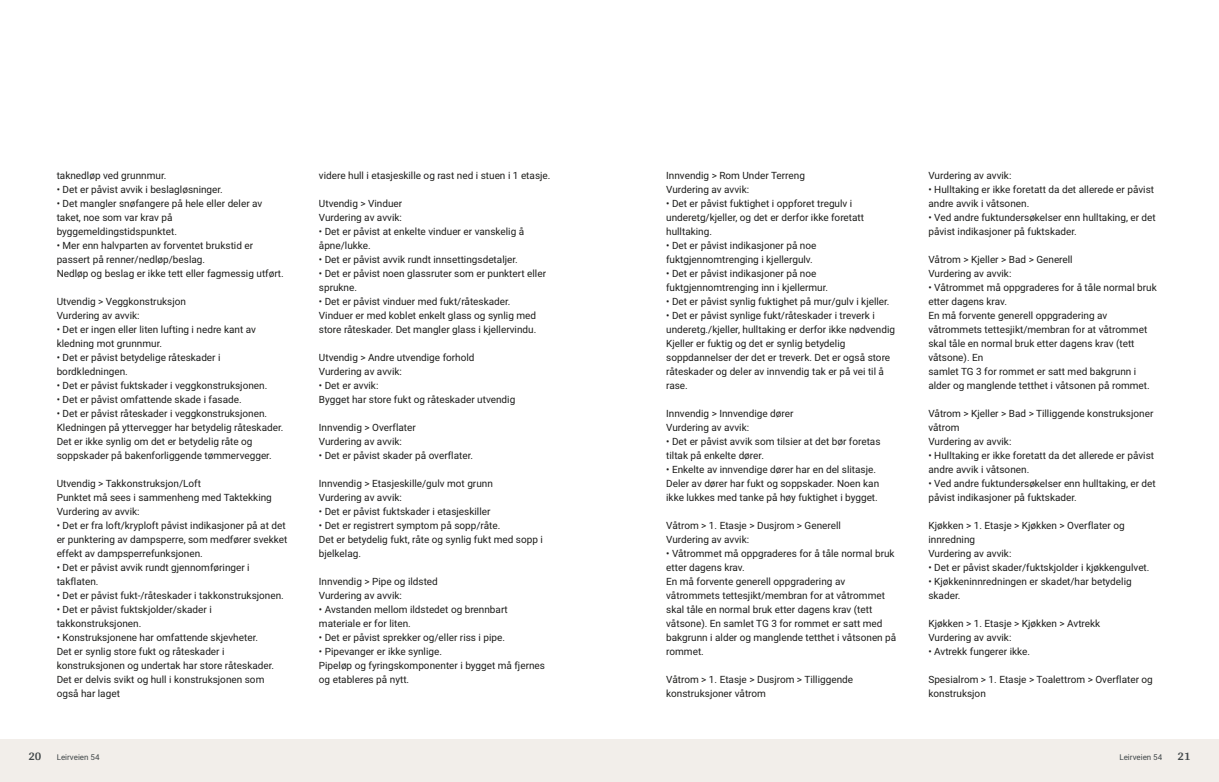
<style>
.page{position:relative;width:1219px;height:782px;background:#fff}
.page>*{position:absolute;margin:0;border:0;box-sizing:border-box;transform-origin:0 0}
.t1{font:700 12px "Arya";color:#414749}
.t2{font:10px/14px "Roboto Vitec";color:#1d1d1b}
.t3{font:8px "Roboto Vitec";color:#414749}
</style>
<div class="page">
<div style="left:0;top:739px;width:612px;height:42px;background:#f2eeea"></div>
<div style="left:607px;top:739px;width:612px;height:42px;background:#f2eeea"></div>
<p class="t2" style="left:57px;top:167px;width:111px">taknedløp ved grunnmur.</p>
<p class="t2" style="left:57px;top:181px;width:168px">• Det er påvist avvik i beslagløsninger.</p>
<p class="t2" style="left:57px;top:195px;width:207px">• Det mangler snøfangere på hele eller deler av taket, noe som var krav på byggemeldingstidspunktet.</p>
<p class="t2" style="left:57px;top:237px;width:229px">• Mer enn halvparten av forventet brukstid er passert på renner/nedløp/beslag.<br>Nedløp og beslag er ikke tett eller fagmessig utført.</p>
<p class="t2" style="left:57px;top:293px;width:131px">Utvendig &gt; Veggkonstruksjon<br>Vurdering av avvik:</p>
<p class="t2" style="left:57px;top:321px;width:201px">• Det er ingen eller liten lufting i nedre kant av kledning mot grunnmur.</p>
<p class="t2" style="left:57px;top:349px;width:165px">• Det er påvist betydelige råteskader i bordkledningen.</p>
<p class="t2" style="left:57px;top:377px;width:212px">• Det er påvist fuktskader i veggkonstruksjonen.</p>
<p class="t2" style="left:57px;top:391px;width:186px">• Det er påvist omfattende skade i fasade.</p>
<p class="t2" style="left:57px;top:405px;width:228px">• Det er påvist råteskader i veggkonstruksjonen.<br>Kledningen på yttervegger har betydelig råteskader.<br>Det er ikke synlig om det er betydelig råte og soppskader på bakenforliggende tømmervegger.</p>
<p class="t2" style="left:57px;top:475px;width:217px">Utvendig &gt; Takkonstruksjon/Loft<br>Punktet må sees i sammenheng med Taktekking<br>Vurdering av avvik:</p>
<p class="t2" style="left:57px;top:517px;width:232px">• Det er fra loft/kryploft påvist indikasjoner på at det er punktering av dampsperre, som medfører svekket effekt av dampsperrefunksjonen.</p>
<p class="t2" style="left:57px;top:559px;width:195px">• Det er påvist avvik rundt gjennomføringer i takflaten.</p>
<p class="t2" style="left:57px;top:587px;width:229px">• Det er påvist fukt‑/råteskader i takkonstruksjonen.</p>
<p class="t2" style="left:57px;top:601px;width:157px">• Det er påvist fuktskjolder/skader i takkonstruksjonen.</p>
<p class="t2" style="left:57px;top:629px;width:219px">• Konstruksjonene har omfattende skjevheter.<br>Det er synlig store fukt og råteskader i konstruksjonen og undertak har store råteskader.<br>Det er delvis svikt og hull i konstruksjonen som også har laget</p>
<p class="t1" style="left:28px;top:749px;width:15px">20</p>
<p class="t3" style="left:57px;top:751px;width:44px">Leirveien 54</p>
<p class="t2" style="left:319px;top:167px;width:233px">videre hull i etasjeskille og rast ned i stuen i 1 etasje.</p>
<p class="t2" style="left:319px;top:195px;width:85px">Utvendig &gt; Vinduer<br>Vurdering av avvik:</p>
<p class="t2" style="left:319px;top:223px;width:207px">• Det er påvist at enkelte vinduer er vanskelig å åpne/lukke.</p>
<p class="t2" style="left:319px;top:251px;width:200px">• Det er påvist avvik rundt innsettingsdetaljer.</p>
<p class="t2" style="left:319px;top:265px;width:229px">• Det er påvist noen glassruter som er punktert eller sprukne.</p>
<p class="t2" style="left:319px;top:293px;width:219px">• Det er påvist vinduer med fukt/råteskader.<br>Vinduer er med koblet enkelt glass og synlig med store råteskader. Det mangler glass i kjellervindu.</p>
<p class="t2" style="left:319px;top:349px;width:157px">Utvendig &gt; Andre utvendige forhold<br>Vurdering av avvik:</p>
<p class="t2" style="left:319px;top:377px;width:198px">• Det er avvik:<br>Bygget har store fukt og råteskader utvendig</p>
<p class="t2" style="left:319px;top:419px;width:98px">Innvendig &gt; Overflater<br>Vurdering av avvik:</p>
<p class="t2" style="left:319px;top:447px;width:156px">• Det er påvist skader på overflater.</p>
<p class="t2" style="left:319px;top:475px;width:175px">Innvendig &gt; Etasjeskille/gulv mot grunn<br>Vurdering av avvik:</p>
<p class="t2" style="left:319px;top:503px;width:173px">• Det er påvist fuktskader i etasjeskiller</p>
<p class="t2" style="left:319px;top:517px;width:226px">• Det er registrert symptom på sopp/råte.<br>Det er betydelig fukt, råte og synlig fukt med sopp i bjelkelag.</p>
<p class="t2" style="left:319px;top:573px;width:121px">Innvendig &gt; Pipe og ildsted<br>Vurdering av avvik:</p>
<p class="t2" style="left:319px;top:601px;width:191px">• Avstanden mellom ildstedet og brennbart materiale er for liten.</p>
<p class="t2" style="left:319px;top:629px;width:188px">• Det er påvist sprekker og/eller riss i pipe.</p>
<p class="t2" style="left:319px;top:643px;width:228px">• Pipevanger er ikke synlige.<br>Pipeløp og fyringskomponenter i bygget må fjernes og etableres på nytt.</p>
<p class="t2" style="left:666px;top:167px;width:140px">Innvendig &gt; Rom Under Terreng<br>Vurdering av avvik:</p>
<p class="t2" style="left:666px;top:195px;width:199px">• Det er påvist fuktighet i oppforet tregulv i underetg/kjeller, og det er derfor ikke foretatt hulltaking.</p>
<p class="t2" style="left:666px;top:237px;width:152px">• Det er påvist indikasjoner på noe fuktgjennomtrenging i kjellergulv.</p>
<p class="t2" style="left:666px;top:265px;width:163px">• Det er påvist indikasjoner på noe fuktgjennomtrenging inn i kjellermur.</p>
<p class="t2" style="left:666px;top:293px;width:225px">• Det er påvist synlig fuktighet på mur/gulv i kjeller.</p>
<p class="t2" style="left:666px;top:307px;width:230px">• Det er påvist synlige fukt/råteskader i treverk i underetg./kjeller, hulltaking er derfor ikke nødvendig Kjeller er fuktig og det er synlig betydelig soppdannelser der det er treverk. Det er også store råteskader og deler av innvendig tak er på vei til å rase.</p>
<p class="t2" style="left:666px;top:405px;width:129px">Innvendig &gt; Innvendige dører<br>Vurdering av avvik:</p>
<p class="t2" style="left:666px;top:433px;width:216px">• Det er påvist avvik som tilsier at det bør foretas tiltak på enkelte dører.</p>
<p class="t2" style="left:666px;top:461px;width:215px">• Enkelte av innvendige dører har en del slitasje.<br>Deler av dører har fukt og soppskader. Noen kan ikke lukkes med tanke på høy fuktighet i bygget.</p>
<p class="t2" style="left:666px;top:517px;width:176px">Våtrom &gt; 1. Etasje &gt; Dusjrom &gt; Generell<br>Vurdering av avvik:</p>
<p class="t2" style="left:666px;top:545px;width:232px">• Våtrommet må oppgraderes for å tåle normal bruk etter dagens krav.<br>En må forvente generell oppgradering av våtrommets tettesjikt/membran for at våtrommet skal tåle en normal bruk etter dagens krav (tett våtsone). En samlet TG 3 for rommet er satt med bakgrunn i alder og manglende tetthet i våtsonen på rommet.</p>
<p class="t2" style="left:666px;top:671px;width:188px">Våtrom &gt; 1. Etasje &gt; Dusjrom &gt; Tilliggende konstruksjoner våtrom</p>
<p class="t2" style="left:928px;top:167px;width:85px">Vurdering av avvik:</p>
<p class="t2" style="left:928px;top:181px;width:227px">• Hulltaking er ikke foretatt da det allerede er påvist andre avvik i våtsonen.</p>
<p class="t2" style="left:928px;top:209px;width:229px">• Ved andre fuktundersøkelser enn hulltaking, er det påvist indikasjoner på fuktskader.</p>
<p class="t2" style="left:928px;top:251px;width:146px">Våtrom &gt; Kjeller &gt; Bad &gt; Generell<br>Vurdering av avvik:</p>
<p class="t2" style="left:928px;top:279px;width:230px">• Våtrommet må oppgraderes for å tåle normal bruk etter dagens krav.<br>En må forvente generell oppgradering av våtrommets tettesjikt/membran for at våtrommet skal tåle en normal bruk etter dagens krav (tett våtsone). En<br>samlet TG 3 for rommet er satt med bakgrunn i alder og manglende tetthet i våtsonen på rommet.</p>
<p class="t2" style="left:928px;top:405px;width:227px">Våtrom &gt; Kjeller &gt; Bad &gt; Tilliggende konstruksjoner våtrom<br>Vurdering av avvik:</p>
<p class="t2" style="left:928px;top:447px;width:227px">• Hulltaking er ikke foretatt da det allerede er påvist andre avvik i våtsonen.</p>
<p class="t2" style="left:928px;top:475px;width:229px">• Ved andre fuktundersøkelser enn hulltaking, er det påvist indikasjoner på fuktskader.</p>
<p class="t2" style="left:928px;top:517px;width:198px">Kjøkken &gt; 1. Etasje &gt; Kjøkken &gt; Overflater og innredning<br>Vurdering av avvik:</p>
<p class="t2" style="left:928px;top:559px;width:223px">• Det er påvist skader/fuktskjolder i kjøkkengulvet.</p>
<p class="t2" style="left:928px;top:573px;width:205px">• Kjøkkeninnredningen er skadet/har betydelig skader.</p>
<p class="t2" style="left:928px;top:615px;width:173px">Kjøkken &gt; 1. Etasje &gt; Kjøkken &gt; Avtrekk<br>Vurdering av avvik:</p>
<p class="t2" style="left:928px;top:643px;width:103px">• Avtrekk fungerer ikke.</p>
<p class="t2" style="left:928px;top:671px;width:226px">Spesialrom &gt; 1. Etasje &gt; Toalettrom &gt; Overflater og konstruksjon</p>
<p class="t3" style="left:1119px;top:751px;width:44px">Leirveien 54</p>
<p class="t1" style="left:1177px;top:749px;width:15px">21</p>
</div>
